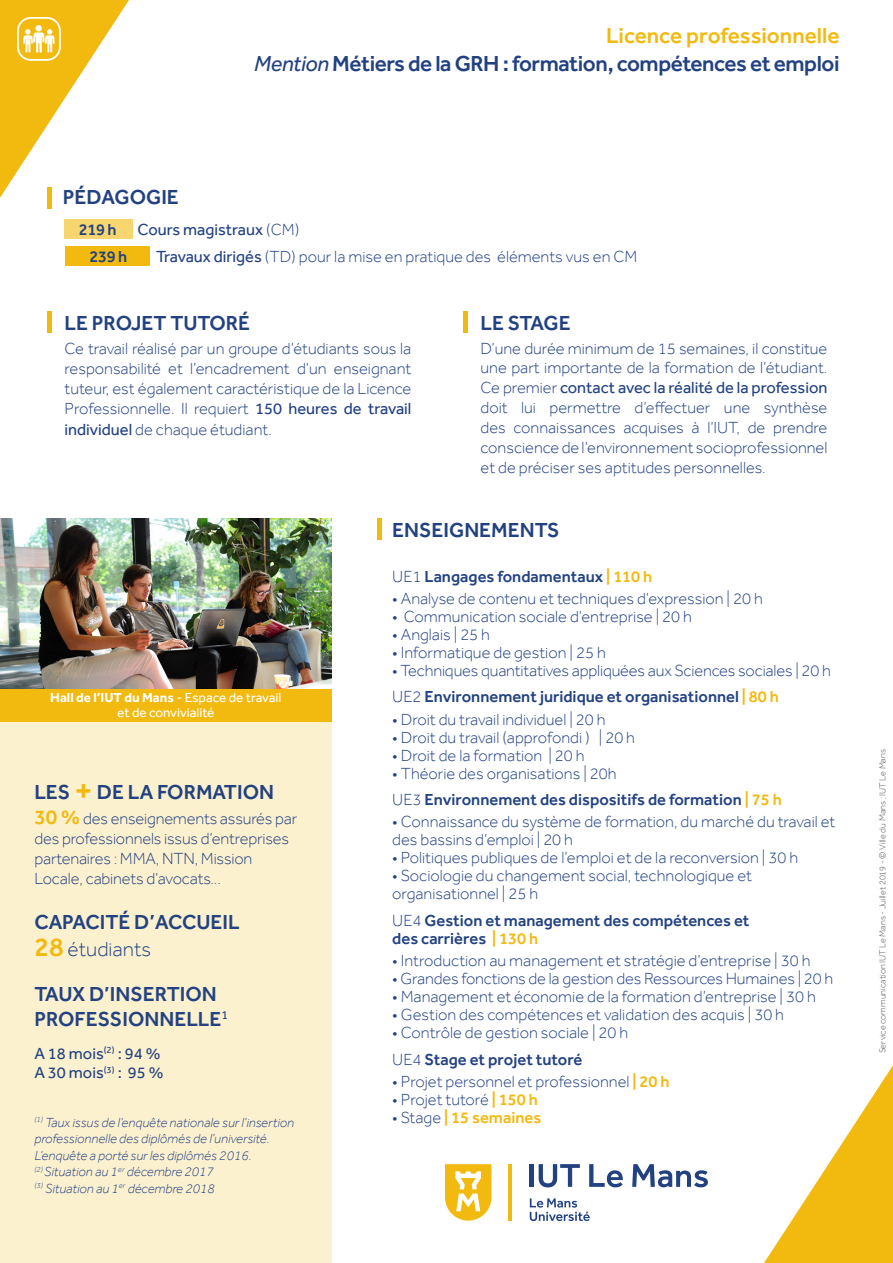
<style>
.page{position:relative;width:893px;height:1263px;background:#fff}
.page>*{position:absolute;margin:0;border:0;box-sizing:border-box;transform-origin:0 0}
.t1{font:500 22.5px "Effra";letter-spacing:-.02em;color:#224181}
.t2{font:500 22.5px "Effra";color:#f2b90f}
.t3{font:500 21px "Effra";color:#224181}
.t4{font:500 21px "Effra";color:#224282}
.t5{font:300 21px "Effra";color:#224282}
.t6{font:300 16.5px/18px "Effra";color:#224282}
.t7{font:300 16.5px/19.8px "Effra";letter-spacing:-.01em;color:#224181;text-align:justify}
.t8{font:500 16.5px "Effra";color:#224282}
.t9{font:16.5px "Effra";color:#224282}
.t10{font:500 16.5px "Effra";color:#f2b90f}
.t11{font:italic 300 13.5px/16.5px "Effra";color:#224181}
.t12{font:700 13.5px "Effra";color:#fff}
.t13{font:13.5px "Effra";color:#fff}
.t14{font:300 9px "Effra";color:#57585a}
.s1{font-weight:400;font-style:italic}
.s2{font-weight:300}
.s3{font-weight:400}
.s4{font-size:34.5px;color:#f2b90f}
.s5{font-weight:500;font-size:21px;color:#f2b90f}
.s6{font-weight:500;font-size:27px;color:#f2b90f}
.s7{color:#f2b90f}
.s8{font-weight:500;color:#f2b90f}
.s9{font-weight:300;color:#224282}
</style>
<div class="page">
<hr style="left:530px;top:1164px;width:4px;height:23px;background:#224181">
<svg style="left:539px;top:1164px;width:41px;height:23px"></svg>
<svg style="left:589px;top:1164px;width:34px;height:23px"></svg>
<svg style="left:632px;top:1164px;width:76px;height:23px"></svg>
<hr style="left:508px;top:1164px;width:3px;height:56px;background:#f2b90f">
<svg style="left:445px;top:1164px;width:46px;height:56px"></svg>
<svg style="left:530px;top:1198px;width:60px;height:23px"></svg>
<div style="left:0;top:722px;width:332px;height:541px;background:#fcf1cf"></div>
<svg style="left:764px;top:1065px;width:129px;height:198px"></svg>
<svg style="left:0;top:0;width:129px;height:198px"></svg>
<hr style="left:377px;top:519px;width:4px;height:21px;background:#f2b90f">
<div style="left:65px;top:246px;width:85px;height:20px;background:#f2b90f"></div>
<div style="left:65px;top:219px;width:68px;height:20px;background:#f7d56f"></div>
<hr style="left:48px;top:187px;width:4px;height:21px;background:#f2b90f">
<div style="left:0;top:689px;width:332px;height:33px;background:#f2b90f"></div>
<img style="left:0;top:519px;width:332px;height:170px">
<hr style="left:48px;top:312px;width:4px;height:21px;background:#f2b90f">
<hr style="left:464px;top:312px;width:4px;height:21px;background:#f2b90f">
<p class="t2" style="left:606px;top:22px;width:235px">Licence professionnelle</p>
<p class="t1" style="left:254px;top:50px;width:587px"><span class="s1">Mention</span> Métiers de la GRH : formation, compétences et emploi</p>
<p class="t3" style="left:63px;top:185px;width:117px">PÉDAGOGIE</p>
<p class="t8" style="left:79px;top:220px;width:39px">219 h</p>
<p class="t9" style="left:138px;top:220px;width:163px">Cours magistraux <span class="s2">(CM)</span></p>
<p class="t8" style="left:89px;top:246px;width:39px">239 h</p>
<p class="t6" style="left:156px;top:247px;width:483px"><span class="s3">Travaux dirigés</span> (TD) pour la mise en pratique des éléments vus en CM</p>
<p class="t3" style="left:65px;top:311px;width:187px">LE PROJET TUTORÉ</p>
<p class="t7" style="left:65px;top:339px;width:348px">Ce travail réalisé par un groupe d’étudiants sous la responsabilité et l’encadrement d’un enseignant tuteur, est également caractéristique de la Licence Professionnelle. Il requiert <span class="s3">150 heures de travail</span></p>
<p class="t7" style="left:65px;top:420px;width:209px"><span class="s3">individuel</span> de chaque étudiant.</p>
<p class="t3" style="left:481px;top:310px;width:92px">LE STAGE</p>
<p class="t7" style="left:481px;top:338px;width:348px">D’une durée minimum de 15 semaines, il constitue une part importante de la formation de l’étudiant.<br>Ce premier <span class="s3">contact avec la réalité de la profession </span>doit lui permettre d’effectuer une synthèse des connaissances acquises à l’IUT, de prendre conscience de l’environnement socioprofessionnel et de préciser ses aptitudes personnelles.</p>
<p class="t12" style="left:50px;top:690px;width:233px">Hall de l’IUT du Mans <span class="s3">- Espace de travail</span></p>
<p class="t13" style="left:117px;top:705px;width:99px">et de convivialité</p>
<p class="t3" style="left:34px;top:780px;width:241px">LES <span class="s4">+</span> DE LA FORMATION</p>
<p class="t7" style="left:34px;top:809px;width:264px;text-align:left"><span class="s5">30 %</span> des enseignements assurés par des professionnels issus d’entreprises partenaires : MMA, NTN, Mission Locale, cabinets d’avocats...</p>
<p class="t4" style="left:34px;top:909px;width:207px">CAPACITÉ D’ACCUEIL</p>
<p class="t5" style="left:34px;top:936px;width:118px"><span class="s6">28</span> étudiants</p>
<p class="t4" style="left:34px;top:981px;width:184px">TAUX D’INSERTION</p>
<p class="t4" style="left:34px;top:1006px;width:195px">PROFESSIONNELLE<sup>1</sup></p>
<p class="t9" style="left:34px;top:1043px;width:128px">A 18 mois<sup>(2)</sup> : 94 %</p>
<p class="t9" style="left:34px;top:1063px;width:131px">A 30 mois<sup>(3)</sup> : 95 %</p>
<p class="t11" style="left:34px;top:1113px;width:261px"><sup>(1)</sup> Taux issus de l’enquête nationale sur l’insertion professionnelle des diplômés de l’université.<br>L’enquête a porté sur les diplômés 2016.</p>
<p class="t11" style="left:34px;top:1163px;width:181px"><sup>(2)</sup> Situation au 1<sup>er</sup> décembre 2017</p>
<p class="t11" style="left:34px;top:1179px;width:182px"><sup>(3)</sup> Situation au 1<sup>er</sup> décembre 2018</p>
<p class="t3" style="left:392px;top:517px;width:169px">ENSEIGNEMENTS</p>
<p class="t8" style="left:392px;top:566px;width:262px"><span class="s2">UE1</span> Langages fondamentaux <span class="s7">| 110 h</span></p>
<p class="t6" style="left:392px;top:589px;width:372px">• Analyse de contenu et techniques d’expression | 20 h</p>
<p class="t6" style="left:392px;top:607px;width:301px">• Communication sociale d’entreprise | 20 h</p>
<p class="t6" style="left:392px;top:625px;width:99px">• Anglais | 25 h</p>
<p class="t6" style="left:392px;top:643px;width:215px">• Informatique de gestion | 25 h</p>
<p class="t6" style="left:392px;top:661px;width:440px">• Techniques quantitatives appliquées aux Sciences sociales | 20 h</p>
<p class="t8" style="left:392px;top:687px;width:388px"><span class="s2">UE2</span> Environnement juridique et organisationnel <span class="s7">| 80 h</span></p>
<p class="t6" style="left:392px;top:710px;width:215px">• Droit du travail individuel | 20 h</p>
<p class="t6" style="left:392px;top:728px;width:244px">• Droit du travail (approfondi ) | 20 h</p>
<p class="t6" style="left:392px;top:746px;width:194px">• Droit de la formation | 20 h</p>
<p class="t6" style="left:392px;top:764px;width:226px">• Théorie des organisations | 20h</p>
<p class="t8" style="left:392px;top:790px;width:391px"><span class="s2">UE3</span> Environnement des dispositifs de formation <span class="s7">| 75 h</span></p>
<p class="t6" style="left:392px;top:813px;width:445px">• Connaissance du système de formation, du marché du travail et des bassins d’emploi | 20 h</p>
<p class="t6" style="left:392px;top:849px;width:407px">• Politiques publiques de l’emploi et de la reconversion | 30 h</p>
<p class="t6" style="left:392px;top:867px;width:361px">• Sociologie du changement social, technologique et organisationnel | 25 h</p>
<p class="t8" style="left:392px;top:910px;width:359px"><span class="s2">UE4</span> Gestion et management des compétences et</p>
<p class="t8" style="left:392px;top:928px;width:148px">des carrières <span class="s7">| 130 h</span></p>
<p class="t6" style="left:392px;top:951px;width:420px">• Introduction au management et stratégie d’entreprise | 30 h</p>
<p class="t6" style="left:392px;top:969px;width:442px">• Grandes fonctions de la gestion des Ressources Humaines | 20 h</p>
<p class="t6" style="left:392px;top:987px;width:425px">• Management et économie de la formation d’entreprise | 30 h</p>
<p class="t6" style="left:392px;top:1005px;width:393px">• Gestion des compétences et validation des acquis | 30 h</p>
<p class="t6" style="left:392px;top:1023px;width:238px">• Contrôle de gestion sociale | 20 h</p>
<p class="t8" style="left:392px;top:1049px;width:192px"><span class="s2">UE4</span> Stage et projet tutoré</p>
<p class="t6" style="left:392px;top:1072px;width:279px">• Projet personnel et professionnel <span class="s8">| 20 h</span></p>
<p class="t6" style="left:392px;top:1090px;width:147px">• Projet tutoré <span class="s8">| 150 h</span></p>
<p class="t10" style="left:392px;top:1107px;width:150px"><span class="s9">• Stage</span> | 15 semaines</p>
<p class="t14" style="left:877px;top:1053px;width:306px;rotate:-90deg">Service communication IUT Le Mans - Juillet 2019 - © Ville du Mans ; IUT Le Mans</p>
</div>
